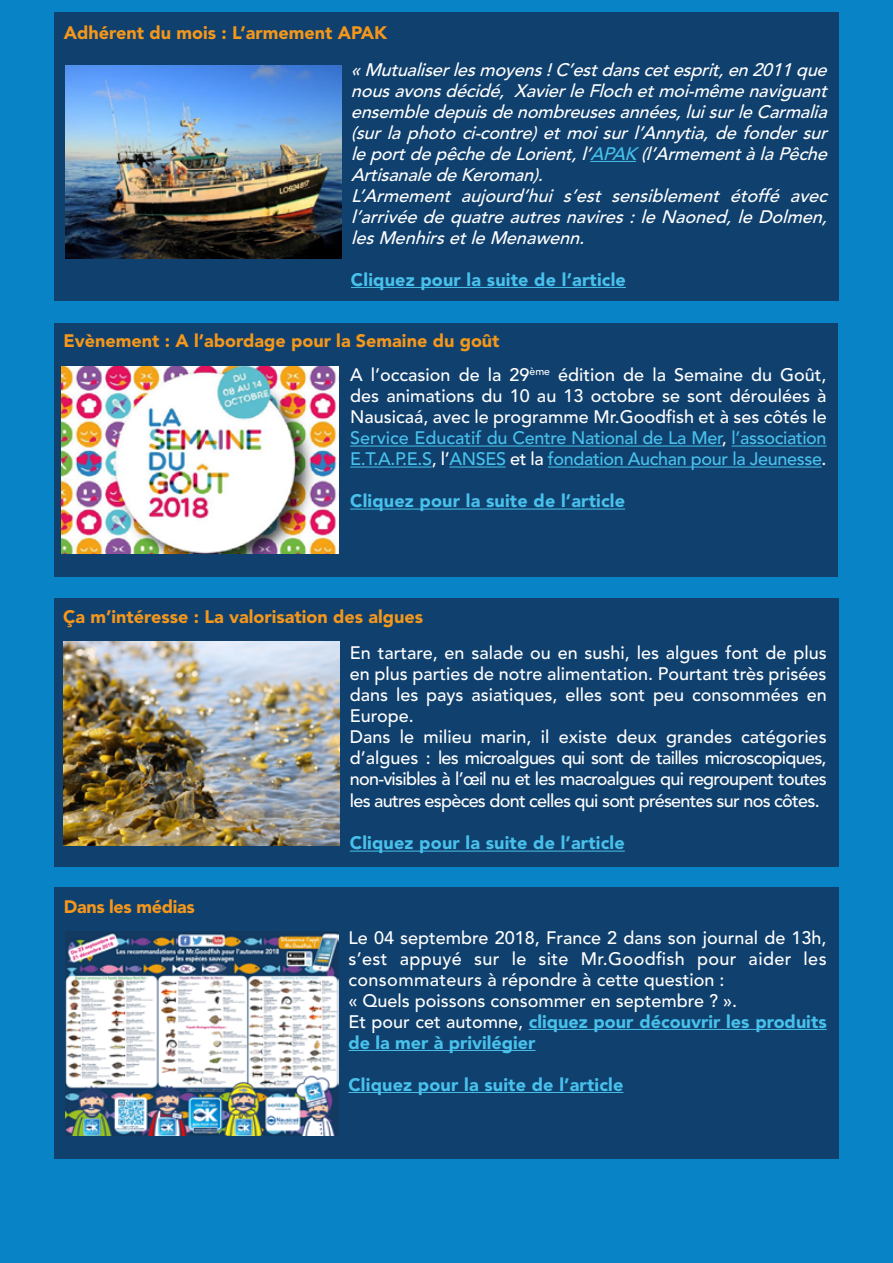
<style>
.page{position:relative;width:893px;height:1263px;background:#0783c6}
.page>*{position:absolute;margin:0;border:0;box-sizing:border-box;transform-origin:0 0}
.t1{font:500 18px/21px "Avenir LT Std";color:#fff}
.t2{font:italic 500 18px/21px "Avenir LT Std";color:#fff}
.t3{font:900 18px "Avenir LT Std";letter-spacing:.01em;color:#48c1ec}
.t4{font:900 18px "Avenir LT Std";color:#f4971b}
.t5{font:900 18px "Avenir LT Std";letter-spacing:-.02em;color:#f4971b}
.s1{color:#48c1ec}
.s2{font-weight:900;color:#48c1ec}
</style>
<div class="page">
<div style="left:55px;top:13px;width:784px;height:288px;background:#10406d"></div>
<hr style="left:590px;top:161px;width:46px;height:1px;background:#48c1ec">
<hr style="left:351px;top:287px;width:275px;height:1px;background:#48c1ec">
<img style="left:66px;top:66px;width:276px;height:192px">
<div style="left:54px;top:887px;width:785px;height:272px;background:#10406d"></div>
<hr style="left:529px;top:1029px;width:298px;height:1px;background:#48c1ec">
<hr style="left:348px;top:1050px;width:187px;height:1px;background:#48c1ec">
<hr style="left:348px;top:1092px;width:275px;height:1px;background:#48c1ec">
<img style="left:66px;top:932px;width:272px;height:204px">
<div style="left:54px;top:323px;width:783px;height:254px;background:#10406d"></div>
<hr style="left:350px;top:446px;width:372px;height:1px;background:#48c1ec">
<hr style="left:732px;top:446px;width:95px;height:1px;background:#48c1ec">
<hr style="left:350px;top:467px;width:82px;height:1px;background:#48c1ec">
<hr style="left:449px;top:467px;width:57px;height:1px;background:#48c1ec">
<hr style="left:548px;top:467px;width:274px;height:1px;background:#48c1ec">
<hr style="left:350px;top:509px;width:275px;height:1px;background:#48c1ec">
<img style="left:62px;top:367px;width:277px;height:186px">
<div style="left:54px;top:598px;width:784px;height:269px;background:#10406d"></div>
<hr style="left:350px;top:851px;width:275px;height:1px;background:#48c1ec">
<img style="left:63px;top:642px;width:276px;height:203px">
<p class="t4" style="left:64px;top:21px;width:325px">Adhérent du mois : L’armement APAK</p>
<p class="t2" style="left:351px;top:59px;width:483px">«Mutualiserlesmoyens!C’estdanscetesprit,en2011que nousavonsdécidé, XavierleFlochetmoi-mêmenaviguant ensembledepuisdenombreusesannées,luisurleCarmalia (surlaphotoci-contre)etmoisurl’Annytia,defondersur leportdepêchedeLorient,l’<span class="s1">APAK</span> (l’ArmementàlaPêche ArtisanaledeKeroman).<br>L’Armement aujourd’hui s’est sensiblement étoffé avec l’arrivéedequatreautresnavires:leNaoned,leDolmen, lesMenhirsetleMenawenn.</p>
<p class="t3" style="left:351px;top:268px;width:276px">Cliquez pour la suite de l’article</p>
<p class="t4" style="left:63px;top:329px;width:438px">Evènement : A l’abordage pour la Semaine du goût</p>
<p class="t1" style="left:350px;top:365px;width:478px;text-align:justify">A l’occasion de la 29<sup>ème</sup> édition de la Semaine du Goût, des animations du 10 au 13 octobre se sont déroulées à Nausicaá, avec le programme Mr.Goodfish et à ses côtés le <span class="s1">Service Educatif du Centre National de La Mer</span>, <span class="s1">l’association E.T.A.P.E.S</span>, l’<span class="s1">ANSES</span> et la <span class="s1">fondation Auchan pour la Jeunesse</span>.</p>
<p class="t3" style="left:350px;top:490px;width:276px">Cliquez pour la suite de l’article</p>
<p class="t4" style="left:63px;top:606px;width:361px">Ça m’intéresse : La valorisation des algues</p>
<p class="t1" style="left:350px;top:643px;width:478px">En tartare, en salade ou en sushi, les algues font de plus en plus parties de notre alimentation. Pourtant très prisées dans les pays asiatiques, elles sont peu consommées en Europe.<br>Dans le milieu marin, il existe deux grandes catégories d’algues : les microalgues qui sont de tailles microscopiques, non-visibles à l’œil nu et les macroalgues qui regroupent toutes les autres espèces dont celles qui sont présentes sur nos côtes.</p>
<p class="t3" style="left:350px;top:832px;width:276px">Cliquez pour la suite de l’article</p>
<p class="t5" style="left:64px;top:896px;width:132px">Dans les médias</p>
<p class="t1" style="left:348px;top:927px;width:480px">Le 04 septembre 2018, France 2 dans son journal de 13h, s’est appuyé sur le site Mr.Goodfish pour aider les consommateurs à répondre à cette question :<br>« Quels poissons consommer en septembre ? ».<br>Et pour cet automne, <span class="s2">cliquez pour découvrir les produits de la mer à privilégier</span></p>
<p class="t3" style="left:348px;top:1073px;width:276px">Cliquez pour la suite de l’article</p>
</div>
